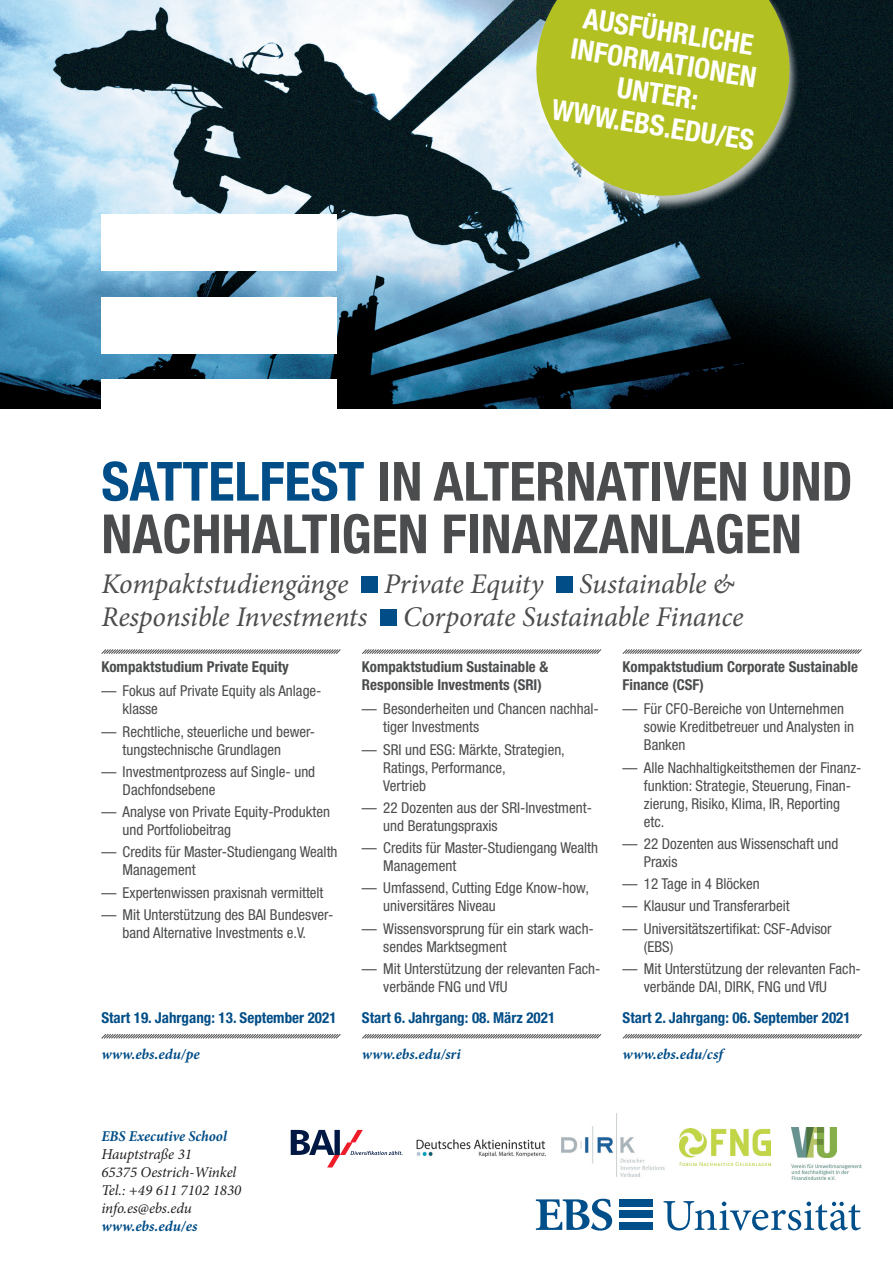
<style>
.page{position:relative;width:893px;height:1263px;background:#fff}
.page>*{position:absolute;margin:0;border:0;box-sizing:border-box;transform-origin:0 0}
.t1{font:700 condensed 54px/52.5px "Helvetica Neue";color:#4b4c4d}
.t2{font:italic 28.5px "Minion Pro";letter-spacing:-.01em;color:#4b4c4d}
.t3{font:700 condensed 28.5px/31.5px "Helvetica Neue";color:#fff;text-align:center}
.t4{font:condensed 15px/18px "Helvetica Neue";color:#4b4c4d}
.t5{font:700 condensed 15px/18px "Helvetica Neue";color:#4b4c4d}
.t6{font:italic 15px/18px "Minion Pro";letter-spacing:-.01em;color:#231f20}
.t7{font:700 condensed 15px "Helvetica Neue";color:#004d87}
.t8{font:italic 700 15px "Minion Pro";letter-spacing:.005em;color:#004d87}
.s1{color:#004d87}
.s2{font-weight:700;color:#004d87}
</style>
<div class="page">
<img style="left:0;top:0;width:893px;height:409px">
<div style="left:101px;top:215px;width:236px;height:56px;background:#fff"></div>
<div style="left:101px;top:297px;width:236px;height:56px;background:#fff"></div>
<div style="left:101px;top:379px;width:236px;height:57px;background:#fff"></div>
<div style="left:530px;top:0;width:270px;height:212px;background:#fff;opacity:.75"></div>
<svg style="left:527px;top:0;width:272px;height:205px;background:#a2b13c"></svg>
<div style="left:361px;top:576px;width:17px;height:16px;background:#004d87"></div>
<div style="left:556px;top:576px;width:17px;height:16px;background:#004d87"></div>
<div style="left:380px;top:609px;width:17px;height:17px;background:#004d87"></div>
<svg style="left:101px;top:649px;width:240px;height:5px"></svg>
<svg style="left:101px;top:1034px;width:240px;height:5px"></svg>
<svg style="left:362px;top:649px;width:240px;height:5px"></svg>
<svg style="left:362px;top:1034px;width:240px;height:5px"></svg>
<svg style="left:622px;top:649px;width:240px;height:5px"></svg>
<svg style="left:622px;top:1034px;width:240px;height:5px"></svg>
<img style="left:562px;top:1114px;width:103px;height:63px">
<svg style="left:291px;top:1130px;width:111px;height:37px"></svg>
<img style="left:416px;top:1139px;width:129px;height:17px">
<img style="left:680px;top:1129px;width:91px;height:36px">
<img style="left:792px;top:1127px;width:45px;height:31px">
<img style="left:791px;top:1164px;width:71px;height:16px">
<svg style="left:664px;top:1201px;width:197px;height:29px"></svg>
<div style="left:619px;top:1199px;width:33px;height:8px;background:#004f8a"></div>
<div style="left:619px;top:1210px;width:33px;height:8px;background:#004f8a"></div>
<div style="left:619px;top:1222px;width:33px;height:8px;background:#004f8a"></div>
<svg style="left:536px;top:1199px;width:76px;height:31px"></svg>
<p class="t3" style="left:569px;top:-1px;width:206px;rotate:9deg">AUSFÜHRLICHE<br>INFORMATIONEN<br>UNTER:<br>WWW.EBS.EDU/ES</p>
<p class="t1" style="left:101px;top:451px;width:753px"><span class="s1">SATTELFEST</span> IN ALTERNATIVEN UND<br>NACHHALTIGEN FINANZANLAGEN</p>
<p class="t2" style="left:101px;top:564px;width:249px">Kompaktstudiengänge</p>
<p class="t2" style="left:384px;top:564px;width:161px">Private Equity</p>
<p class="t2" style="left:579px;top:564px;width:157px">Sustainable &amp;</p>
<p class="t2" style="left:101px;top:597px;width:267px">Responsible Investments</p>
<p class="t2" style="left:403px;top:597px;width:342px">Corporate Sustainable Finance</p>
<p class="t5" style="left:101px;top:657px;width:189px">Kompaktstudium Private Equity</p>
<p class="t4" style="left:123px;top:682px;width:200px;text-indent:-21px">— Fokus auf Private Equity als Anlage&shy;klasse</p>
<p class="t4" style="left:123px;top:722px;width:194px;text-indent:-21px">— Rechtliche, steuerliche und bewer&shy;tungstechnische Grundlagen</p>
<p class="t4" style="left:123px;top:762px;width:194px;text-indent:-21px">— Investmentprozess auf Single- und<br>Dachfondsebene</p>
<p class="t4" style="left:123px;top:803px;width:209px;text-indent:-21px">— Analyse von Private Equity-Produkten und Portfoliobeitrag</p>
<p class="t4" style="left:123px;top:843px;width:216px;text-indent:-21px">— Credits für Master-Studiengang Wealth<br>Management</p>
<p class="t4" style="left:101px;top:883px;width:224px">— Expertenwissen praxisnah vermittelt</p>
<p class="t4" style="left:101px;top:905px;width:233px;text-align:center">— Mit Unterstützung des BAI Bundesver&shy;band Alternative Investments e.V.</p>
<p class="t5" style="left:362px;top:657px;width:188px">Kompaktstudium Sustainable &amp;<br>Responsible Investments (SRI)</p>
<p class="t4" style="left:383px;top:700px;width:217px;text-indent:-21px">— Besonderheiten und Chancen nachhal&shy;tiger Investments</p>
<p class="t4" style="left:383px;top:740px;width:183px;text-indent:-21px">— SRI und ESG: Märkte, Strategien,<br>Ratings, Performance,<br>Vertrieb</p>
<p class="t4" style="left:383px;top:798px;width:210px;text-indent:-21px">— 22 Dozenten aus der SRI-Investment&shy;und Beratungspraxis</p>
<p class="t4" style="left:383px;top:839px;width:216px;text-indent:-21px">— Credits für Master-Studiengang Wealth<br>Management</p>
<p class="t4" style="left:383px;top:879px;width:207px;text-indent:-21px">— Umfassend, Cutting Edge Know-how, universitäres Niveau</p>
<p class="t4" style="left:383px;top:919px;width:212px;text-indent:-21px">— Wissensvorsprung für ein stark wach&shy;sendes Marktsegment</p>
<p class="t4" style="left:383px;top:960px;width:219px;text-indent:-21px">— Mit Unterstützung der relevanten Fach&shy;verbände FNG und VfU</p>
<p class="t7" style="left:362px;top:1008px;width:195px">Start 6. Jahrgang: 08. März 2021</p>
<p class="t8" style="left:362px;top:1043px;width:101px">www.ebs.edu/sri</p>
<p class="t5" style="left:623px;top:657px;width:237px">Kompaktstudium Corporate Sustainable<br>Finance (CSF)</p>
<p class="t4" style="left:644px;top:700px;width:212px;text-indent:-21px">— Für CFO-Bereiche von Unternehmen sowie Kreditbetreuer und Analysten in<br>Banken</p>
<p class="t4" style="left:644px;top:758px;width:219px;text-indent:-21px">— Alle Nachhaltigkeitsthemen der Finanz&shy;funktion: Strategie, Steuerung, Finan&shy;zierung, Risiko, Klima, IR, Reporting etc.</p>
<p class="t4" style="left:644px;top:834px;width:196px;text-indent:-21px">— 22 Dozenten aus Wissenschaft und<br>Praxis</p>
<p class="t4" style="left:623px;top:875px;width:139px">— 12 Tage in 4 Blöcken</p>
<p class="t4" style="left:623px;top:897px;width:169px">— Klausur und Transferarbeit</p>
<p class="t4" style="left:644px;top:919px;width:189px;text-indent:-21px">— Universitätszertifikat: CSF-Advisor (EBS)</p>
<p class="t4" style="left:644px;top:960px;width:219px;text-indent:-21px">— Mit Unterstützung der relevanten Fach&shy;verbände DAI, DIRK, FNG und VfU</p>
<p class="t7" style="left:623px;top:1008px;width:229px">Start 2. Jahrgang: 06. September 2021</p>
<p class="t8" style="left:623px;top:1043px;width:102px">www.ebs.edu/csf</p>
<p class="t7" style="left:101px;top:1008px;width:237px">Start 19. Jahrgang: 13. September 2021</p>
<p class="t8" style="left:101px;top:1043px;width:100px">www.ebs.edu/pe</p>
<p class="t6" style="left:101px;top:1127px;width:141px"><span class="s2">EBS Executive School<br></span>Hauptstraße 31<br>65375 Oestrich-Winkel<br>Tel.: +49 611 7102 1830 info.es@ebs.edu <span class="s2">www.ebs.edu/es</span></p>
</div>
